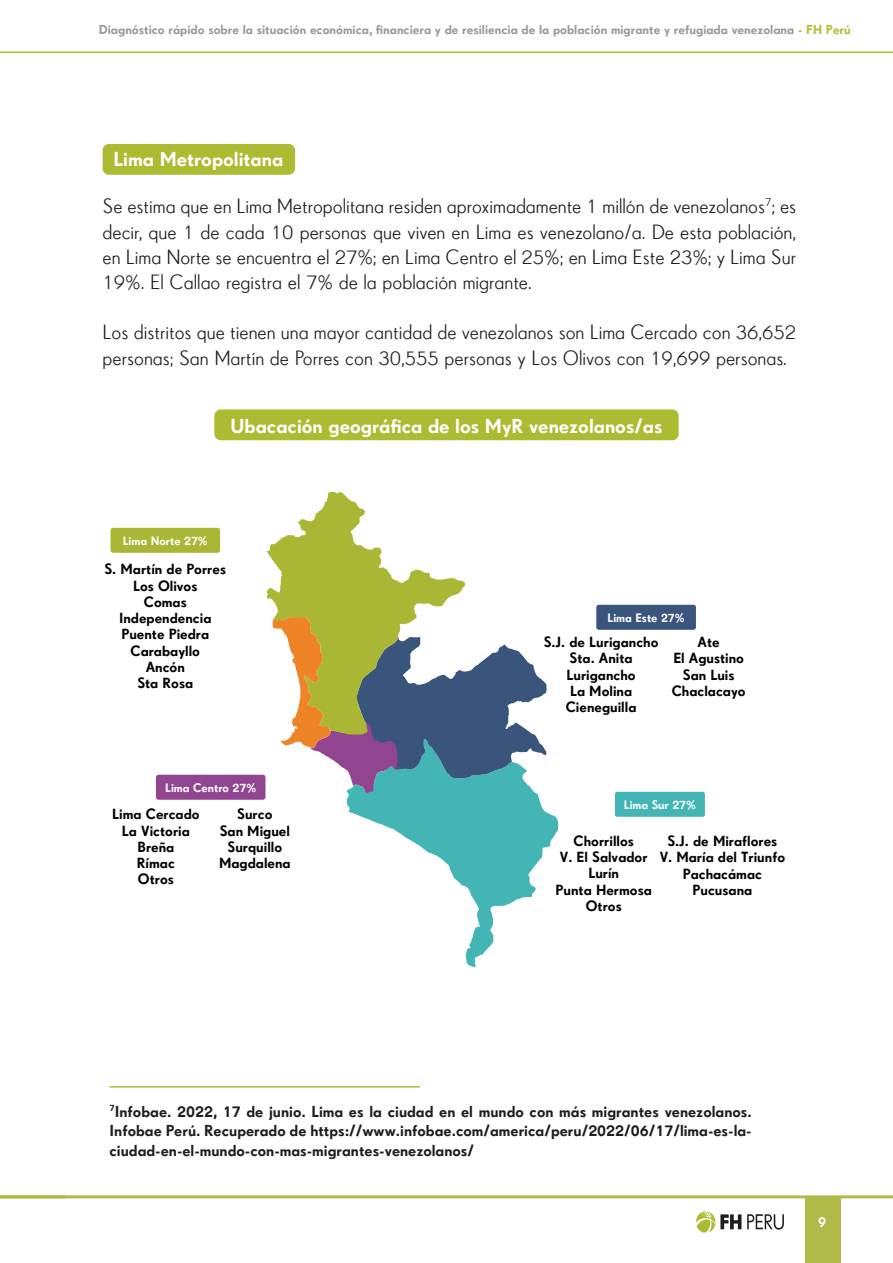
<style>
.page{position:relative;width:893px;height:1263px;background:#fff}
.page>*{position:absolute;margin:0;border:0;box-sizing:border-box;transform-origin:0 0}
.t1{font:21px/25.2px "Drescher Grotesk BTW01";color:#1e1f1d;text-align:justify}
.t2{font:600 21px "Drescher Grotesk BTW03";color:#fff}
.t3{font:600 16.5px/19.8px "Drescher Grotesk BTW03";color:#1e1f1d;text-align:justify}
.t4{font:600 15.3px/16.2px "Drescher Grotesk BTW03";color:#000;text-align:center}
.t5{font:600 15px "Drescher Grotesk BTW03";color:#fff}
.t6{font:600 13.5px "Drescher Grotesk BTW03";color:#999898}
.t7{font:600 12.75px "Drescher Grotesk BTW03";color:#fff}
.s1{color:#b0bd35}
</style>
<div class="page">
<svg style="left:747px;top:1214px;width:37px;height:15px"></svg>
<svg style="left:696px;top:1211px;width:45px;height:22px"></svg>
<div style="left:805px;top:1198px;width:35px;height:65px;background:#afba49"></div>
<hr style="left:0;top:1195px;width:893px;height:3px;background:#afba49">
<hr style="left:0;top:52px;width:893px;height:1px;background:#adbb32">
<hr style="left:110px;top:1086px;width:310px;height:1px;background:#afbc35">
<div style="left:103px;top:144px;width:192px;height:31px;background:#adbb32;border-radius:6px"></div>
<div style="left:214px;top:409px;width:465px;height:31px;background:#adbb32;border-radius:6px"></div>
<div style="left:111px;top:528px;width:109px;height:25px;background:#a9b734;border-radius:3px"></div>
<div style="left:156px;top:775px;width:109px;height:25px;background:#914591;border-radius:3px"></div>
<div style="left:596px;top:605px;width:100px;height:25px;background:#3a557c;border-radius:3px"></div>
<div style="left:615px;top:792px;width:90px;height:25px;background:#43b5b5;border-radius:2px"></div>
<svg style="left:346px;top:796px;width:212px;height:172px"></svg>
<svg style="left:280px;top:644px;width:267px;height:152px"></svg>
<svg style="left:267px;top:491px;width:199px;height:243px"></svg>
<p class="t6" style="left:99px;top:22px;width:753px">Diagnóstico rápido sobre la situación económica, financiera y de resiliencia de la población migrante y refugiada venezolana <span class="s1">- FH Perú</span></p>
<p class="t2" style="left:114px;top:147px;width:171px">Lima Metropolitana</p>
<p class="t1" style="left:103px;top:193px;width:695px">Se estima que en Lima Metropolitana residen aproximadamente 1 millón de venezolanos<sup>7</sup>; es decir, que 1 de cada 10 personas que viven en Lima es venezolano/a. De esta población, en Lima Norte se encuentra el 27%; en Lima Centro el 25%; en Lima Este 23%; y Lima Sur 19%. El Callao registra el 7% de la población migrante.</p>
<p class="t1" style="left:103px;top:319px;width:695px">Los distritos que tienen una mayor cantidad de venezolanos son Lima Cercado con 36,652 personas; San Martín de Porres con 30,555 personas y Los Olivos con 19,699 personas.</p>
<p class="t2" style="left:230px;top:414px;width:433px">Ubacación geográfica de los MyR venezolanos/as</p>
<p class="t7" style="left:123px;top:533px;width:87px">Lima Norte 27%</p>
<p class="t4" style="left:104px;top:561px;width:123px">S. Martín de Porres<br>Los Olivos<br>Comas<br>Independencia<br>Puente Piedra<br>Carabayllo<br>Ancón<br>Sta Rosa</p>
<p class="t7" style="left:165px;top:780px;width:93px">Lima Centro 27%</p>
<p class="t4" style="left:112px;top:806px;width:89px">Lima Cercado<br>La Victoria<br>Breña<br>Rímac<br>Otros</p>
<p class="t4" style="left:219px;top:806px;width:73px">Surco<br>San Miguel<br>Surquillo<br>Magdalena</p>
<p class="t7" style="left:607px;top:610px;width:79px">Lima Este 27%</p>
<p class="t4" style="left:544px;top:634px;width:116px">S.J. de Lurigancho<br>Sta. Anita<br>Lurigancho<br>La Molina<br>Cieneguilla</p>
<p class="t4" style="left:672px;top:634px;width:75px">Ate<br>El Agustino<br>San Luis<br>Chaclacayo</p>
<p class="t7" style="left:624px;top:797px;width:74px">Lima Sur 27%</p>
<p class="t4" style="left:556px;top:833px;width:98px">Chorrillos<br>V. El Salvador<br>Lurín<br>Punta Hermosa<br>Otros</p>
<p class="t4" style="left:660px;top:833px;width:127px">S.J. de Miraflores<br>V. María del Triunfo<br>Pachacámac<br>Pucusana</p>
<p class="t3" style="left:110px;top:1101px;width:644px"><sup>7</sup>Infobae. 2022, 17 de junio. Lima es la ciudad en el mundo con más migrantes venezolanos.<br>Infobae Perú. Recuperado de https://www.infobae.com/america/peru/2022/06/17/lima-es-la&shy;ciudad-en-el-mundo-con-mas-migrantes-venezolanos/</p>
<p class="t5" style="left:818px;top:1213px;width:10px">9</p>
</div>
